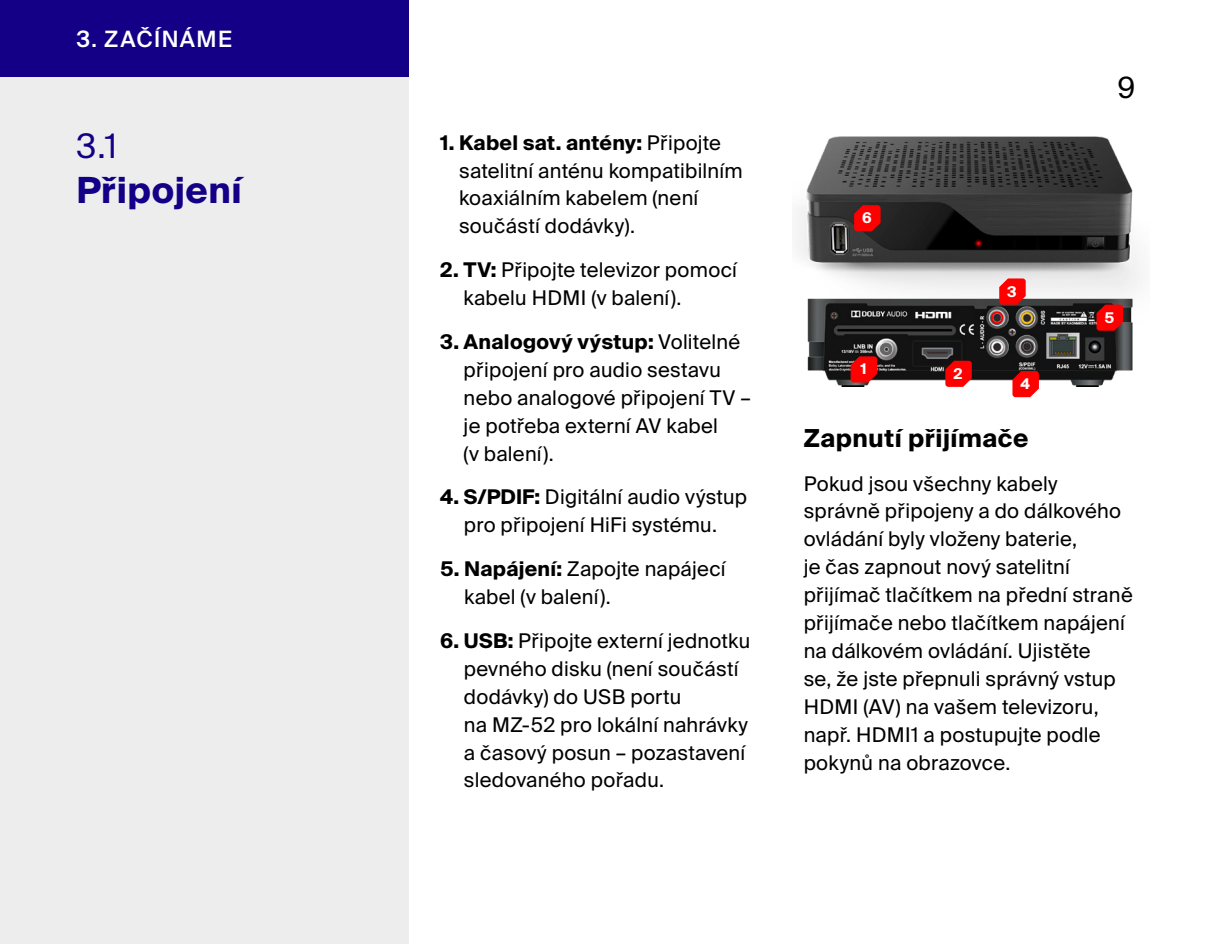
<style>
.page{position:relative;width:1212px;height:944px;background:#fff}
.page>*{position:absolute;margin:0;border:0;box-sizing:border-box;transform-origin:0 0}
.t1{font:700 36px "Suisse Intl";letter-spacing:.015em;color:#140087}
.t2{font:33.75px "Suisse Intl";color:#140087}
.t3{font:29.25px "Suisse Intl";color:#000}
.t4{font:700 24.75px "Suisse Intl";letter-spacing:.02em;color:#000}
.t5{font:500 22.5px "Suisse Intl";letter-spacing:.065em;color:#fff}
.t6{font:20.25px/27.9px "Suisse Intl";letter-spacing:.015em;color:#000}
.t7{font:700 14.85px "Suisse Intl";color:#fff}
.s1{font-weight:700}
</style>
<div class="page">
<img style="left:796px;top:136px;width:344px;height:159px">
<div style="left:0;top:0;width:408px;height:944px;background:#ededed"></div>
<img style="left:807px;top:298px;width:326px;height:88px">
<svg style="left:853px;top:203px;width:29px;height:30px"></svg>
<svg style="left:849px;top:355px;width:29px;height:29px"></svg>
<svg style="left:944px;top:359px;width:29px;height:28px"></svg>
<svg style="left:998px;top:277px;width:29px;height:29px"></svg>
<svg style="left:1011px;top:369px;width:29px;height:29px"></svg>
<svg style="left:1095px;top:303px;width:29px;height:30px"></svg>
<div style="left:0;top:0;width:408px;height:77px;background:#140087"></div>
<p class="t5" style="left:77px;top:26px;width:157px">3. ZAČÍNÁME</p>
<h2 class="t2" style="left:77px;top:127px;width:42px">3.1</h2>
<h1 class="t1" style="left:77px;top:170px;width:167px">Připojení</h1>
<p class="t6" style="left:459px;top:129px;width:285px;text-indent:-19px"><span class="s1">1. Kabel sat. antény:</span> Připojte satelitní anténu kompatibilním koaxiálním kabelem (není součástí dodávky).</p>
<p class="t6" style="left:463px;top:256px;width:275px;text-indent:-23px"><span class="s1">2. TV:</span> Připojte televizor pomocí kabelu HDMI (v balení).</p>
<p class="t6" style="left:464px;top:328px;width:289px;text-indent:-24px"><span class="s1">3. Analogový výstup:</span> Volitelné připojení pro audio sestavu nebo analogové připojení TV – je potřeba externí AV kabel<br>(v balení).</p>
<p class="t6" style="left:440px;top:483px;width:309px;text-align:center"><span class="s1">4. S/PDIF:</span> Digitální audio výstup pro připojení HiFi systému.</p>
<p class="t6" style="left:464px;top:555px;width:263px;text-indent:-24px"><span class="s1">5. Napájení:</span> Zapojte napájecí kabel (v balení).</p>
<p class="t6" style="left:464px;top:627px;width:288px;text-indent:-24px"><span class="s1">6. USB:</span> Připojte externí jednotku pevného disku (není součástí dodávky) do USB portu<br>na MZ-52 pro lokální nahrávky a časový posun – pozastavení sledovaného pořadu.</p>
<p class="t7" style="left:862px;top:209px;width:11px">6</p>
<p class="t7" style="left:860px;top:361px;width:8px">1</p>
<p class="t7" style="left:953px;top:365px;width:11px">2</p>
<p class="t7" style="left:1007px;top:283px;width:11px">3</p>
<p class="t7" style="left:1020px;top:375px;width:11px">4</p>
<h3 class="t3" style="left:1117px;top:71px;width:19px">9</h3>
<p class="t7" style="left:1104px;top:309px;width:11px">5</p>
<p class="t4" style="left:804px;top:424px;width:226px">Zapnutí přijímače</p>
<p class="t6" style="left:804px;top:470px;width:331px">Pokud jsou všechny kabely správně připojeny a do dálkového ovládání byly vloženy baterie,<br>je čas zapnout nový satelitní přijímač tlačítkem na přední straně přijímače nebo tlačítkem napájení na dálkovém ovládání. Ujistěte<br>se, že jste přepnuli správný vstup<br>HDMI (AV) na vašem televizoru, např. HDMI1 a postupujte podle pokynů na obrazovce.</p>
</div>
